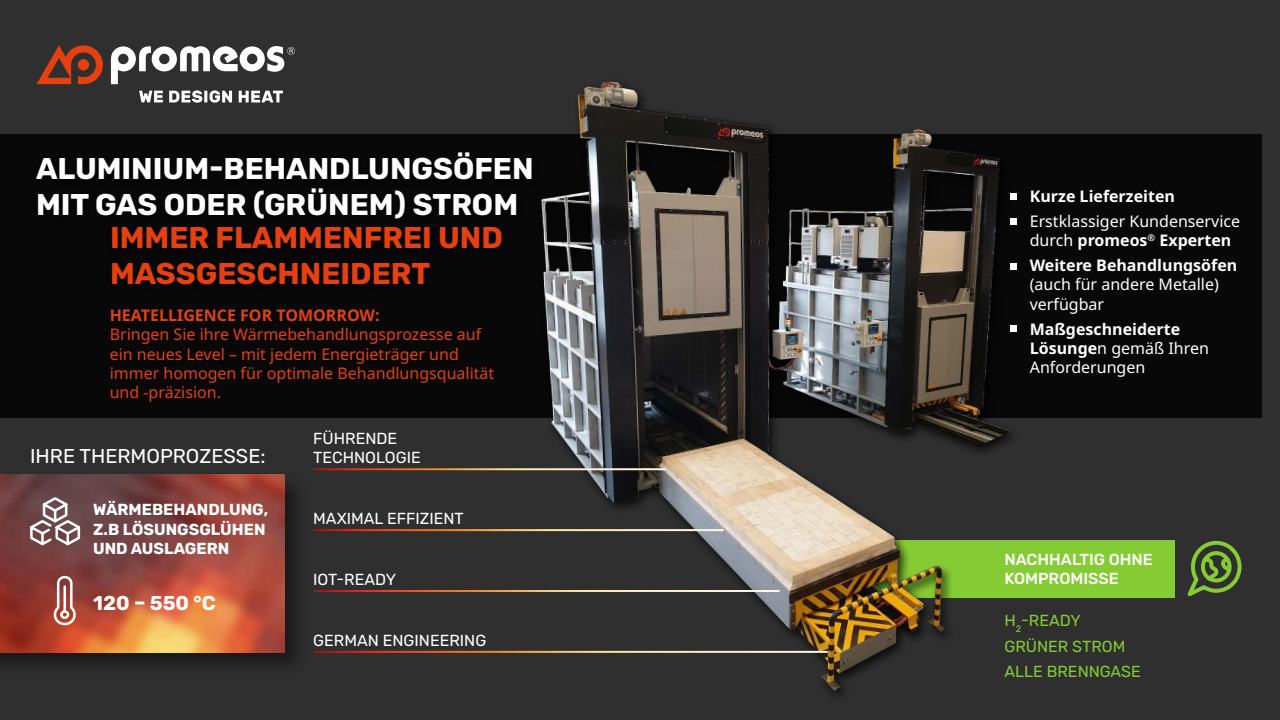
<style>
.page{position:relative;width:1280px;height:720px;background:#2f2f2f}
.page>*{position:absolute;margin:0;border:0;box-sizing:border-box;transform-origin:0 0}
.t1{font:700 30px/36px "Rubik";color:#fff}
.t2{font:700 30px/36px "Rubik";color:#e74010}
.t3{font:20px "Rubik";color:#fff}
.t4{font:700 20px "Rubik";color:#fff}
.t5{font:16px/19.2px "Noto Sans";color:#fff}
.t6{font:16px/19.2px "Noto Sans";color:#e74010}
.t7{font:16px/19.2px "Rubik";color:#fff}
.t8{font:700 16px/19.2px "Rubik";color:#fff}
.t9{font:16px/25.2px "Rubik";color:#85cb33}
.t10{font:500 16px/19.2px "Rubik";color:#fff}
</style>
<div class="page">
<div style="left:862px;top:540px;width:313px;height:57px;background:#85cb33"></div>
<svg style="left:1187px;top:540px;width:55px;height:57px"></svg>
<div style="left:0;top:134px;width:1262px;height:284px;background:#080808"></div>
<img style="left:521px;top:81px;width:498px;height:614px">
<div style="left:0;top:469px;width:310px;height:209px;background:#000;opacity:.5"></div>
<img style="left:0;top:475px;width:285px;height:178px">
<svg style="left:37px;top:45px;width:66px;height:39px"></svg>
<svg style="left:111px;top:46px;width:184px;height:38px"></svg>
<svg style="left:139px;top:90px;width:144px;height:13px"></svg>
<svg style="left:54px;top:575px;width:25px;height:53px"></svg>
<svg style="left:26px;top:495px;width:58px;height:52px;background:#8e7173"></svg>
<svg style="left:575px;top:202px;width:65px;height:43px;fill:#141416"></svg>
<div style="left:32px;top:150px;width:506px;height:77px;background:#000"></div>
<div style="left:107px;top:225px;width:401px;height:68px;background:#000"></div>
<hr style="left:314px;top:468px;width:351px;height:2px;background:#fff">
<hr style="left:314px;top:529px;width:409px;height:2px;background:#fff">
<hr style="left:314px;top:651px;width:513px;height:2px;background:#fff">
<hr style="left:314px;top:590px;width:465px;height:2px;background:#fff">
<div style="left:1010px;top:193px;width:7px;height:7px;background:#fff"></div>
<div style="left:1010px;top:218px;width:7px;height:7px;background:#fff"></div>
<div style="left:1010px;top:263px;width:7px;height:7px;background:#fff"></div>
<div style="left:1010px;top:325px;width:7px;height:7px;background:#fff"></div>
<h1 class="t1" style="left:36px;top:151px;width:499px">ALUMINIUM-BEHANDLUNGSÖFEN<br>MIT GAS ODER (GRÜNEM) STROM</h1>
<h1 class="t2" style="left:110px;top:220px;width:395px">IMMER FLAMMENFREI UND<br>MASSGESCHNEIDERT</h1>
<p class="t6" style="left:110px;top:306px;width:386px">HEATELLIGENCE FOR TOMORROW:<br>Bringen Sie ihre Wärmebehandlungsprozesse auf ein neues Level – mit jedem Energieträger und immer homogen für optimale Behandlungsqualität und -präzision.</p>
<p class="t3" style="left:30px;top:444px;width:237px">IHRE THERMOPROZESSE:</p>
<p class="t8" style="left:93px;top:501px;width:176px">WÄRMEBEHANDLUNG,<br>Z.B LÖSUNGSGLÜHEN<br>UND AUSLAGERN</p>
<p class="t4" style="left:93px;top:591px;width:124px">120 – 550 °C</p>
<p class="t7" style="left:313px;top:429px;width:109px">FÜHRENDE<br>TECHNOLOGIE</p>
<p class="t7" style="left:313px;top:509px;width:152px">MAXIMAL EFFIZIENT</p>
<p class="t7" style="left:313px;top:570px;width:84px">IOT-READY</p>
<p class="t7" style="left:313px;top:631px;width:174px">GERMAN ENGINEERING</p>
<p class="t5" style="left:1010px;top:187px;width:167px">• Kurze Lieferzeiten</p>
<p class="t5" style="left:1030px;top:212px;width:212px;text-indent:-20px">• Erstklassiger Kundenservice durch promeos<sup>®</sup> Experten</p>
<p class="t5" style="left:1030px;top:256px;width:209px;text-indent:-20px">• Weitere Behandlungsöfen (auch für andere Metalle) verfügbar</p>
<p class="t5" style="left:1030px;top:320px;width:181px;text-indent:-20px">• Maßgeschneiderte<br>Lösungen gemäß Ihren<br>Anforderungen</p>
<p class="t10" style="left:1004px;top:550px;width:150px">NACHHALTIG OHNE<br>KOMPROMISSE</p>
<p class="t9" style="left:1004px;top:609px;width:138px">H<sub>2</sub>-READY<br>GRÜNER STROM<br>ALLE BRENNGASE</p>
</div>
